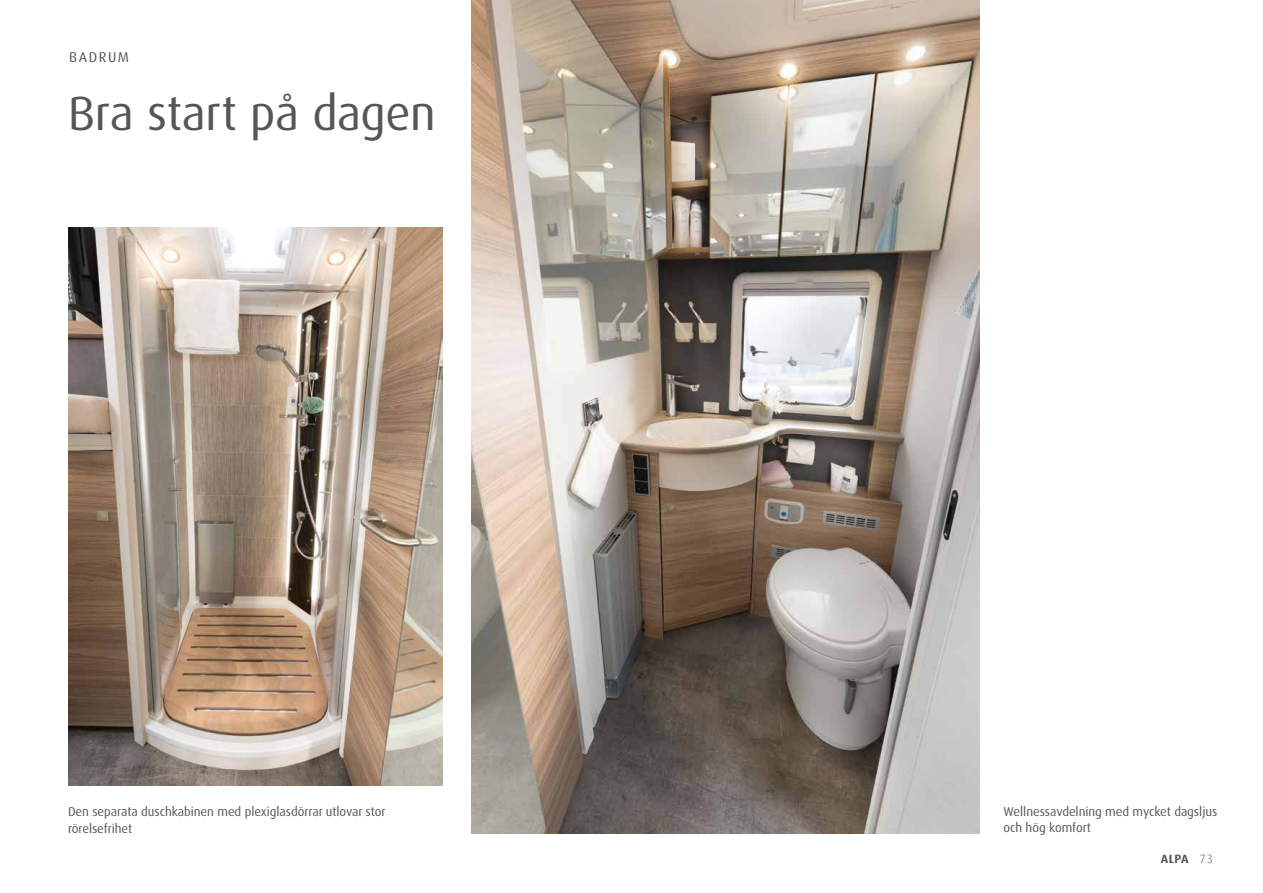
<style>
.page{position:relative;width:1263px;height:893px;background:#fff}
.page>*{position:absolute;margin:0;border:0;box-sizing:border-box;transform-origin:0 0}
.t1{font:48px "Dax OT";letter-spacing:-.01em;color:#565656}
.t2{font:14.25px "Dax OT";letter-spacing:.11em;color:#565656}
.t3{font:12.75px/16.5px "Dax OT";letter-spacing:-.005em;color:#565656}
.t4{font:700 12px "Dax Pro";color:#565656}
.t5{font:300 12px "Dax OT";color:#565656}
</style>
<div class="page">
<img style="left:68px;top:228px;width:374px;height:557px">
<img style="left:472px;top:0;width:507px;height:833px">
<p class="t2" style="left:69px;top:48px;width:61px">BADRUM</p>
<h1 class="t1" style="left:68px;top:83px;width:369px">Bra start på dagen</h1>
<p class="t3" style="left:68px;top:804px;width:319px">Den separata duschkabinen med plexiglasdörrar utlovar stor rörelsefrihet</p>
<p class="t3" style="left:1003px;top:803px;width:215px">Wellnessavdelning med mycket dagsljus och hög komfort</p>
<p class="t5" style="left:1200px;top:851px;width:14px">73</p>
<p class="t4" style="left:1161px;top:851px;width:29px">ALPA</p>
</div>
